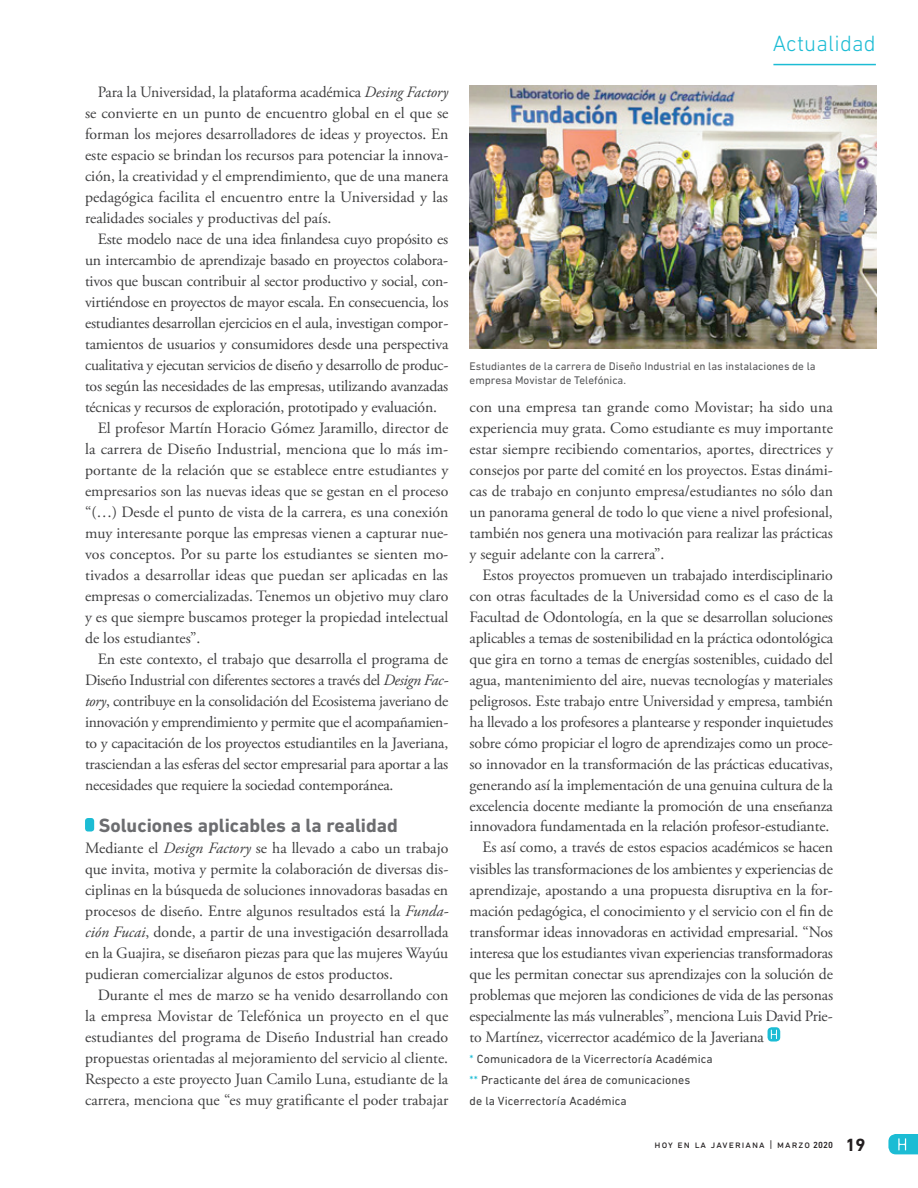
<style>
.page{position:relative;width:918px;height:1188px;background:#fff}
.page>*{position:absolute;margin:0;border:0;box-sizing:border-box;transform-origin:0 0}
.t1{font:300 22.5px "DIN Next LT Pro";letter-spacing:.01em;color:#1cbcd4}
.t2{font:700 19.5px "DIN Next LT Pro";color:#6c6d70}
.t3{font:700 18px "DIN Next LT Pro";color:#231f20}
.t4{font:15.75px/21px "Adobe Garamond Pro";letter-spacing:-.01em;color:#3e3e3f;text-align:justify}
.t5{font:12px/21px "DIN Next LT Pro";letter-spacing:.01em;color:#3e3e3f}
.t6{font:11.25px/14.2px "DIN Next LT Pro";color:#57585a}
.t7{font:10.5px "DIN Next LT Pro";letter-spacing:.1em;color:#231f20}
.s1{font-style:italic}
.s2{color:#1cbcd4}
.s3{font-weight:500;font-size:9px}
</style>
<div class="page">
<svg style="left:888px;top:1134px;width:30px;height:20px"></svg>
<hr style="left:773px;top:64px;width:103px;height:1px;background:#1cbcd4">
<div style="left:85px;top:818px;width:9px;height:14px;background:#1cbcd4;border-radius:3px"></div>
<svg style="left:768px;top:1027px;width:12px;height:15px"></svg>
<svg style="left:771px;top:1030px;width:6px;height:9px"></svg>
<img style="left:470px;top:85px;width:406px;height:264px">
<p class="t4" style="left:85px;top:82px;width:365px;text-indent:13px">Para la Universidad, la plataforma académica <span class="s1">Desing Factory </span>se convierte en un punto de encuentro global en el que se forman los mejores desarrolladores de ideas y proyectos. En este espacio se brindan los recursos para potenciar la innova&shy;ción, la creatividad y el emprendimiento, que de una manera pedagógica facilita el encuentro entre la Universidad y las realidades sociales y productivas del país.</p>
<p class="t4" style="left:98px;top:229px;width:352px">Este modelo nace de una idea finlandesa cuyo propósito es</p>
<p class="t4" style="left:85px;top:250px;width:365px">un intercambio de aprendizaje basado en proyectos colabora-</p>
<p class="t4" style="left:85px;top:271px;width:365px">tivos que buscan contribuir al sector productivo y social, con-</p>
<p class="t4" style="left:85px;top:292px;width:365px">virtiéndose en proyectos de mayor escala. En consecuencia, los</p>
<p class="t4" style="left:85px;top:313px;width:365px">estudiantes desarrollan ejercicios en el aula, investigan compor-</p>
<p class="t4" style="left:85px;top:334px;width:365px">tamientos de usuarios y consumidores desde una perspectiva</p>
<p class="t4" style="left:85px;top:355px;width:365px">cualitativa y ejecutan servicios de diseño y desarrollo de produc-</p>
<p class="t4" style="left:85px;top:376px;width:365px">tos según las necesidades de las empresas, utilizando avanzadas</p>
<p class="t4" style="left:85px;top:397px;width:353px">técnicas y recursos de exploración, prototipado y evaluación.</p>
<p class="t4" style="left:98px;top:418px;width:352px">El profesor Martín Horacio Gómez Jaramillo, director de</p>
<p class="t4" style="left:85px;top:439px;width:365px">la carrera de Diseño Industrial, menciona que lo más im-</p>
<p class="t4" style="left:85px;top:460px;width:365px">portante de la relación que se establece entre estudiantes y</p>
<p class="t4" style="left:85px;top:481px;width:365px">empresarios son las nuevas ideas que se gestan en el proceso</p>
<p class="t4" style="left:85px;top:502px;width:365px">“(…) Desde el punto de vista de la carrera, es una conexión</p>
<p class="t4" style="left:85px;top:523px;width:365px">muy interesante porque las empresas vienen a capturar nue-</p>
<p class="t4" style="left:85px;top:544px;width:365px">vos conceptos. Por su parte los estudiantes se sienten mo-</p>
<p class="t4" style="left:85px;top:565px;width:365px">tivados a desarrollar ideas que puedan ser aplicadas en las</p>
<p class="t4" style="left:85px;top:586px;width:365px">empresas o comercializadas. Tenemos un objetivo muy claro</p>
<p class="t4" style="left:85px;top:607px;width:365px">y es que siempre buscamos proteger la propiedad intelectual</p>
<p class="t4" style="left:85px;top:628px;width:117px">de los estudiantes”.</p>
<p class="t4" style="left:98px;top:649px;width:352px">En este contexto, el trabajo que desarrolla el programa de</p>
<p class="t4" style="left:85px;top:670px;width:365px">Diseño Industrial con diferentes sectores a través del <span class="s1">Design Fac-</span></p>
<p class="t4" style="left:85px;top:691px;width:365px"><span class="s1">tory</span>, contribuye en la consolidación del Ecosistema javeriano de</p>
<p class="t4" style="left:85px;top:712px;width:365px">innovación y emprendimiento y permite que el acompañamien-</p>
<p class="t4" style="left:85px;top:733px;width:365px">to y capacitación de los proyectos estudiantiles en la Javeriana,</p>
<p class="t4" style="left:85px;top:754px;width:365px">trasciendan a las esferas del sector empresarial para aportar a las</p>
<p class="t4" style="left:85px;top:775px;width:310px">necesidades que requiere la sociedad contemporánea.</p>
<p class="t2" style="left:99px;top:813px;width:301px">Soluciones aplicables a la realidad</p>
<p class="t4" style="left:85px;top:838px;width:365px">Mediante el <span class="s1">Design Factory</span> se ha llevado a cabo un trabajo que invita, motiva y permite la colaboración de diversas dis&shy;ciplinas en la búsqueda de soluciones innovadoras basadas en procesos de diseño. Entre algunos resultados está la <span class="s1">Funda&shy;ción Fucai</span>, donde, a partir de una investigación desarrollada en la Guajira, se diseñaron piezas para que las mujeres Wayúu pudieran comercializar algunos de estos productos.</p>
<p class="t4" style="left:85px;top:985px;width:365px;text-indent:13px">Durante el mes de marzo se ha venido desarrollando con la empresa Movistar de Telefónica un proyecto en el que estudiantes del programa de Diseño Industrial han creado propuestas orientadas al mejoramiento del servicio al cliente.<br>Respecto a este proyecto Juan Camilo Luna, estudiante de la carrera, menciona que “es muy gratificante el poder trabajar</p>
<h1 class="t1" style="left:773px;top:31px;width:105px">Actualidad</h1>
<p class="t6" style="left:470px;top:358px;width:348px">Estudiantes de la carrera de Diseño Industrial en las instalaciones de la empresa Movistar de Telefónica.</p>
<p class="t4" style="left:470px;top:397px;width:365px">con una empresa tan grande como Movistar; ha sido una experiencia muy grata. Como estudiante es muy importante estar siempre recibiendo comentarios, aportes, directrices y consejos por parte del comité en los proyectos. Estas dinámi&shy;cas de trabajo en conjunto empresa/estudiantes no sólo dan un panorama general de todo lo que viene a nivel profesional, también nos genera una motivación para realizar las prácticas y seguir adelante con la carrera”.</p>
<p class="t4" style="left:482px;top:565px;width:352px">Estos proyectos promueven un trabajado interdisciplinario</p>
<p class="t4" style="left:470px;top:586px;width:365px">con otras facultades de la Universidad como es el caso de la</p>
<p class="t4" style="left:470px;top:607px;width:365px">Facultad de Odontología, en la que se desarrollan soluciones</p>
<p class="t4" style="left:470px;top:628px;width:365px">aplicables a temas de sostenibilidad en la práctica odontológica</p>
<p class="t4" style="left:470px;top:649px;width:365px">que gira en torno a temas de energías sostenibles, cuidado del</p>
<p class="t4" style="left:470px;top:670px;width:365px">agua, mantenimiento del aire, nuevas tecnologías y materiales</p>
<p class="t4" style="left:470px;top:691px;width:365px">peligrosos. Este trabajo entre Universidad y empresa, también</p>
<p class="t4" style="left:470px;top:712px;width:365px">ha llevado a los profesores a plantearse y responder inquietudes</p>
<p class="t4" style="left:470px;top:733px;width:365px">sobre cómo propiciar el logro de aprendizajes como un proce-</p>
<p class="t4" style="left:470px;top:754px;width:365px">so innovador en la transformación de las prácticas educativas,</p>
<p class="t4" style="left:470px;top:775px;width:365px">generando así la implementación de una genuina cultura de la</p>
<p class="t4" style="left:470px;top:796px;width:365px">excelencia docente mediante la promoción de una enseñanza</p>
<p class="t4" style="left:470px;top:817px;width:361px">innovadora fundamentada en la relación profesor-estudiante.</p>
<p class="t4" style="left:482px;top:838px;width:352px">Es así como, a través de estos espacios académicos se hacen</p>
<p class="t4" style="left:470px;top:859px;width:365px">visibles las transformaciones de los ambientes y experiencias de</p>
<p class="t4" style="left:470px;top:880px;width:365px">aprendizaje, apostando a una propuesta disruptiva en la for-</p>
<p class="t4" style="left:470px;top:901px;width:365px">mación pedagógica, el conocimiento y el servicio con el fin de</p>
<p class="t4" style="left:470px;top:922px;width:365px">transformar ideas innovadoras en actividad empresarial. “Nos</p>
<p class="t4" style="left:470px;top:943px;width:365px">interesa que los estudiantes vivan experiencias transformadoras</p>
<p class="t4" style="left:470px;top:964px;width:365px">que les permitan conectar sus aprendizajes con la solución de</p>
<p class="t4" style="left:470px;top:985px;width:365px">problemas que mejoren las condiciones de vida de las personas</p>
<p class="t4" style="left:470px;top:1006px;width:365px">especialmente las más vulnerables”, menciona Luis David Prie-</p>
<p class="t4" style="left:470px;top:1027px;width:296px">to Martínez, vicerrector académico de la Javeriana</p>
<p class="t5" style="left:470px;top:1048px;width:245px"><span class="s2">*</span> Comunicadora de la Vicerrectoría Académica <span class="s2">**</span> Practicante del área de comunicaciones<br>de la Vicerrectoría Académica</p>
<p class="t7" style="left:655px;top:1139px;width:180px">hoy en la javeriana | marzo <span class="s3">2020</span></p>
<p class="t3" style="left:845px;top:1135px;width:22px">19</p>
</div>
